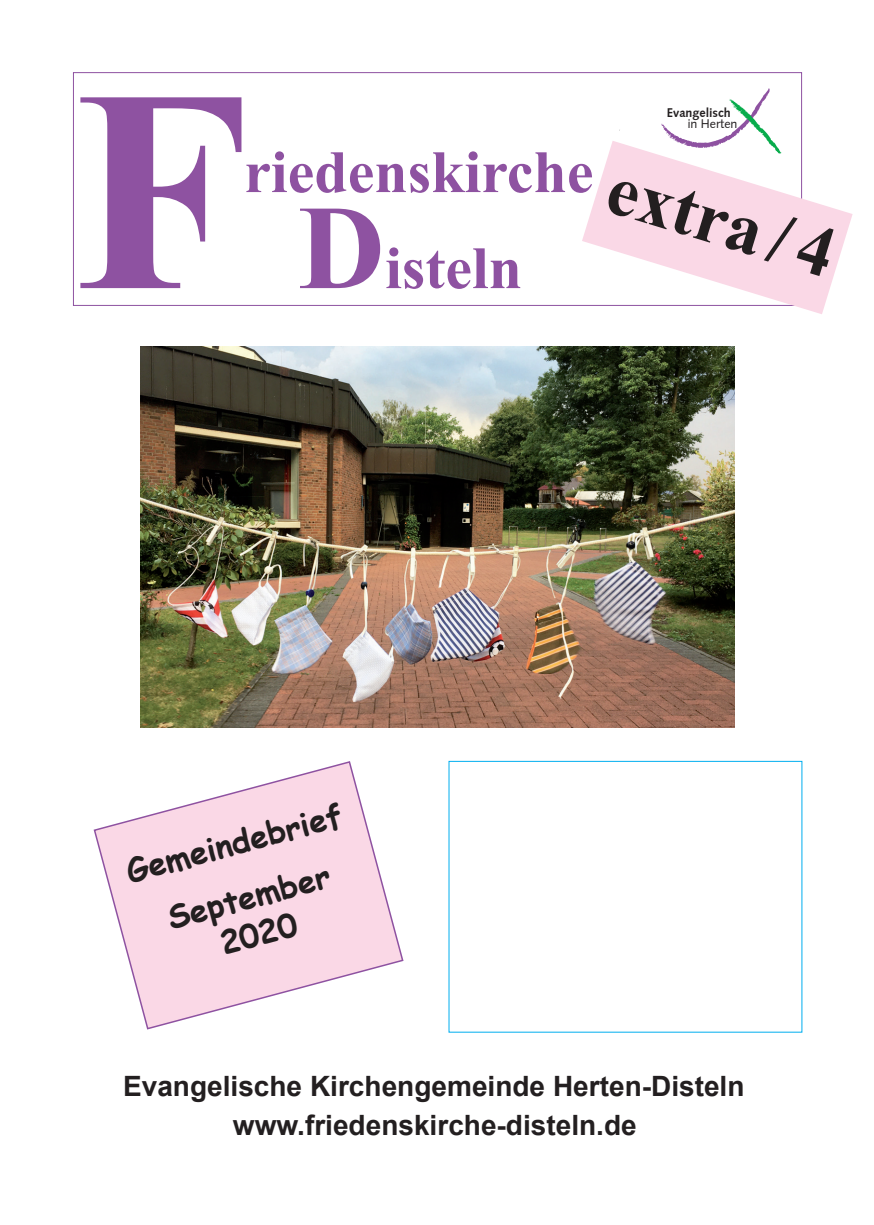
<style>
.page{position:relative;width:874px;height:1225px;background:#fff}
.page>*{position:absolute;margin:0;border:0;box-sizing:border-box;transform-origin:0 0}
.t1{font:700 288px "Times New Roman";color:#8e52a1}
.t2{font:700 72px "Times New Roman";color:#231f20}
.t3{font:700 60px "Times New Roman";color:#8e52a1}
.t4{font:700 32px/55.4px "Comic Sans MS";color:#231f20;text-align:center}
.t5{font:700 28px/39.2px "Arial";color:#231f20;text-align:center}
.t6{font:700 12.4px "Facile S Si";color:#231f20}
.t7{font:12.4px "Facile S Si";color:#231f20}
.s1{font-size:120px}
</style>
<div class="page">
<svg style="left:93px;top:761px;width:311px;height:269px"></svg>
<svg style="left:581px;top:141px;width:271px;height:173px;fill:#fad8e6"></svg>
<svg style="left:661px;top:88px;width:120px;height:66px"></svg>
<img style="left:140px;top:347px;width:594px;height:380px">
<h1 class="t1" style="left:74px;top:-7px;width:177px">F</h1>
<h3 class="t3" style="left:244px;top:130px;width:350px">riedenskirche</h3>
<h3 class="t3" style="left:298px;top:226px;width:225px"><span class="s1">D</span>isteln</h3>
<p class="t6" style="left:666px;top:105px;width:65px">Evangelisch</p>
<p class="t7" style="left:687px;top:116px;width:51px">in Herten</p>
<h2 class="t2" style="left:623px;top:139px;width:235px;rotate:17deg">extra/4</h2>
<p class="t4" style="left:119px;top:844px;width:224px;rotate:-15deg">Gemeindebrief<br>September</p>
<p class="t4" style="left:213px;top:915px;width:80px;rotate:-15deg">2020</p>
<p class="t5" style="left:123px;top:1067px;width:622px">Evangelische Kirchengemeinde Herten-Disteln www.friedenskirche-disteln.de</p>
</div>
